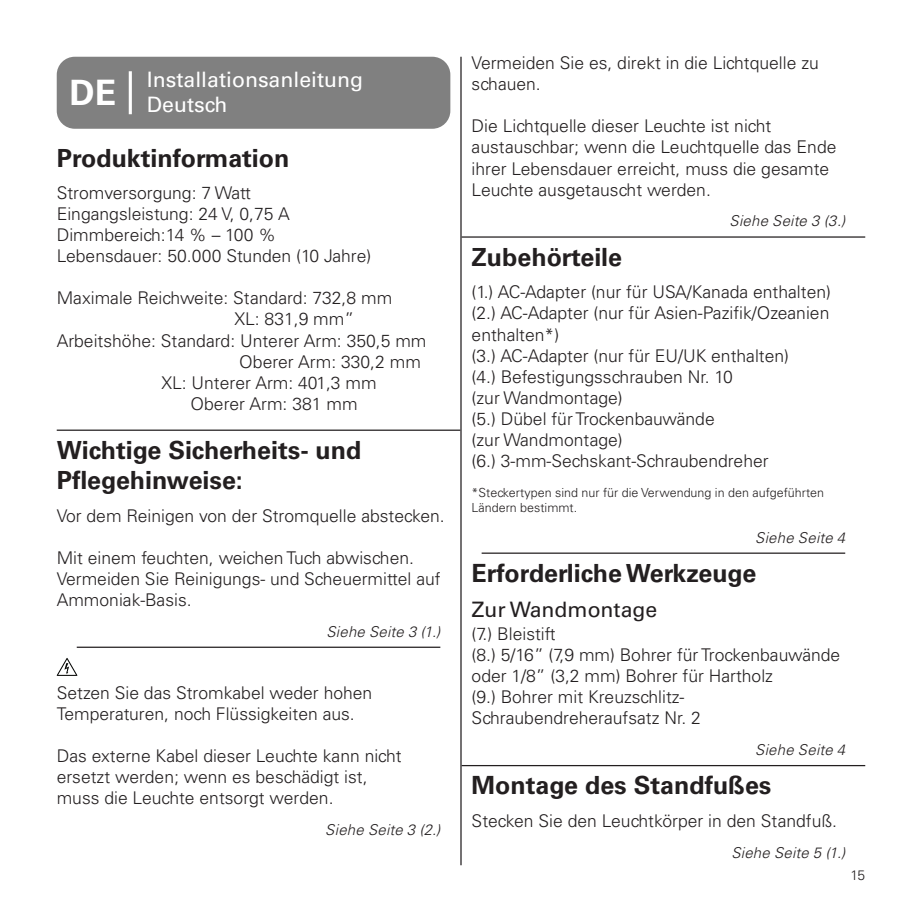
<style>
.page{position:relative;width:922px;height:922px;background:#fff}
.page>*{position:absolute;margin:0;border:0;box-sizing:border-box;transform-origin:0 0}
.t1{font:700 35px "Univers LT Std";color:#fff}
.t2{font:700 25px/30px "Univers LT Std";color:#231f20}
.t3{font:21.25px/25.5px "Univers LT Std";color:#fff}
.t4{font:21.25px "Univers LT Std";color:#231f20}
.t5{font:300 17.5px/21px "Univers LT Std";color:#231f20}
.t6{font:italic 300 15px "Univers LT Std";letter-spacing:.015em;color:#231f20}
.t7{font:300 13.75px "Univers LT Std";color:#231f20}
.t8{font:300 12.5px/15px "Univers LT Std";color:#231f20}
</style>
<div class="page">
<hr style="left:460px;top:57px;width:1px;height:808px;background:#231f20">
<hr style="left:461px;top:764px;width:404px;height:2px;background:#231f20">
<hr style="left:461px;top:236px;width:404px;height:1px;background:#231f20">
<svg style="left:57px;top:658px;width:20px;height:17px"></svg>
<hr style="left:57px;top:429px;width:403px;height:1px;background:#231f20">
<hr style="left:77px;top:646px;width:363px;height:1px;background:#231f20">
<hr style="left:481px;top:552px;width:364px;height:1px;background:#231f20">
<div style="left:57px;top:57px;width:393px;height:72px;background:#808080;border-radius:18px"></div>
<hr style="left:129px;top:71px;width:3px;height:43px;background:#fff">
<p class="t1" style="left:69px;top:73px;width:48px">DE</p>
<p class="t3" style="left:147px;top:66px;width:218px">Installationsanleitung<br>Deutsch</p>
<p class="t2" style="left:57px;top:143px;width:234px">Produktinformation</p>
<p class="t5" style="left:57px;top:183px;width:234px">Stromversorgung: 7 Watt<br>Eingangsleistung: 24 V, 0,75 A<br>Dimmbereich:14 % – 100 %</p>
<p class="t5" style="left:57px;top:246px;width:316px">Lebensdauer: 50.000 Stunden (10 Jahre)</p>
<p class="t5" style="left:57px;top:288px;width:337px">Maximale Reichweite: Standard: 732,8 mm</p>
<p class="t5" style="left:234px;top:309px;width:121px">XL: 831,9 mm”</p>
<p class="t5" style="left:57px;top:330px;width:371px">Arbeitshöhe: Standard: Unterer Arm: 350,5 mm</p>
<p class="t5" style="left:239px;top:351px;width:183px">Oberer Arm: 330,2 mm</p>
<p class="t5" style="left:161px;top:372px;width:217px">XL: Unterer Arm: 401,3 mm</p>
<p class="t5" style="left:190px;top:393px;width:168px">Oberer Arm: 381 mm</p>
<p class="t2" style="left:57px;top:435px;width:306px">Wichtige Sicherheits- und<br>Pflegehinweise:</p>
<p class="t5" style="left:57px;top:505px;width:389px">Vor dem Reinigen von der Stromquelle abstecken.</p>
<p class="t5" style="left:57px;top:547px;width:385px">Mit einem feuchten, weichen Tuch abwischen.<br>Vermeiden Sie Reinigungs- und Scheuermittel auf<br>Ammoniak-Basis.</p>
<p class="t6" style="left:326px;top:622px;width:115px">Siehe Seite 3 (1.)</p>
<p class="t5" style="left:57px;top:681px;width:317px">Setzen Sie das Stromkabel weder hohen<br>Temperaturen, noch Flüssigkeiten aus.</p>
<p class="t5" style="left:57px;top:744px;width:346px">Das externe Kabel dieser Leuchte kann nicht ersetzt werden; wenn es beschädigt ist, muss die Leuchte entsorgt werden.</p>
<p class="t6" style="left:325px;top:820px;width:116px">Siehe Seite 3 (2.)</p>
<p class="t5" style="left:471px;top:53px;width:348px">Vermeiden Sie es, direkt in die Lichtquelle zu schauen.</p>
<p class="t5" style="left:471px;top:116px;width:366px">Die Lichtquelle dieser Leuchte ist nicht austauschbar; wenn die Leuchtquelle das Ende ihrer Lebensdauer erreicht, muss die gesamte Leuchte ausgetauscht werden.</p>
<p class="t6" style="left:729px;top:212px;width:117px">Siehe Seite 3 (3.)</p>
<p class="t2" style="left:471px;top:242px;width:152px">Zubehörteile</p>
<p class="t5" style="left:471px;top:282px;width:361px">(1.) AC-Adapter (nur für USA/Kanada enthalten)</p>
<p class="t5" style="left:471px;top:303px;width:359px">(2.) AC-Adapter (nur für Asien-Pazifik/Ozeanien enthalten*)</p>
<p class="t5" style="left:471px;top:345px;width:319px">(3.) AC-Adapter (nur für EU/UK enthalten)</p>
<p class="t5" style="left:471px;top:366px;width:262px">(4.) Befestigungsschrauben Nr. 10 (zur Wandmontage)</p>
<p class="t5" style="left:471px;top:408px;width:244px">(5.) Dübel für Trockenbauwände (zur Wandmontage)</p>
<p class="t5" style="left:471px;top:450px;width:298px">(6.) 3-mm-Sechskant-Schraubendreher</p>
<p class="t8" style="left:471px;top:484px;width:354px">*Steckertypen sind nur für die Verwendung in den aufgeführten<br>Ländern bestimmt.</p>
<p class="t6" style="left:755px;top:528px;width:91px">Siehe Seite 4</p>
<p class="t2" style="left:471px;top:558px;width:286px">Erforderliche Werkzeuge</p>
<p class="t4" style="left:471px;top:597px;width:187px">Zur Wandmontage</p>
<p class="t5" style="left:471px;top:623px;width:85px">(7.) Bleistift</p>
<p class="t5" style="left:471px;top:644px;width:370px">(8.) 5/16” (7,9 mm) Bohrer für Trockenbauwände oder 1/8” (3,2 mm) Bohrer für Hartholz</p>
<p class="t5" style="left:471px;top:686px;width:231px">(9.) Bohrer mit Kreuzschlitz-<br>Schraubendreheraufsatz Nr. 2</p>
<p class="t6" style="left:755px;top:740px;width:91px">Siehe Seite 4</p>
<p class="t2" style="left:471px;top:770px;width:301px">Montage des Standfußes</p>
<p class="t5" style="left:471px;top:810px;width:367px">Stecken Sie den Leuchtkörper in den Standfuß.</p>
<p class="t6" style="left:731px;top:843px;width:115px">Siehe Seite 5 (1.)</p>
<p class="t7" style="left:850px;top:866px;width:16px">15</p>
</div>
